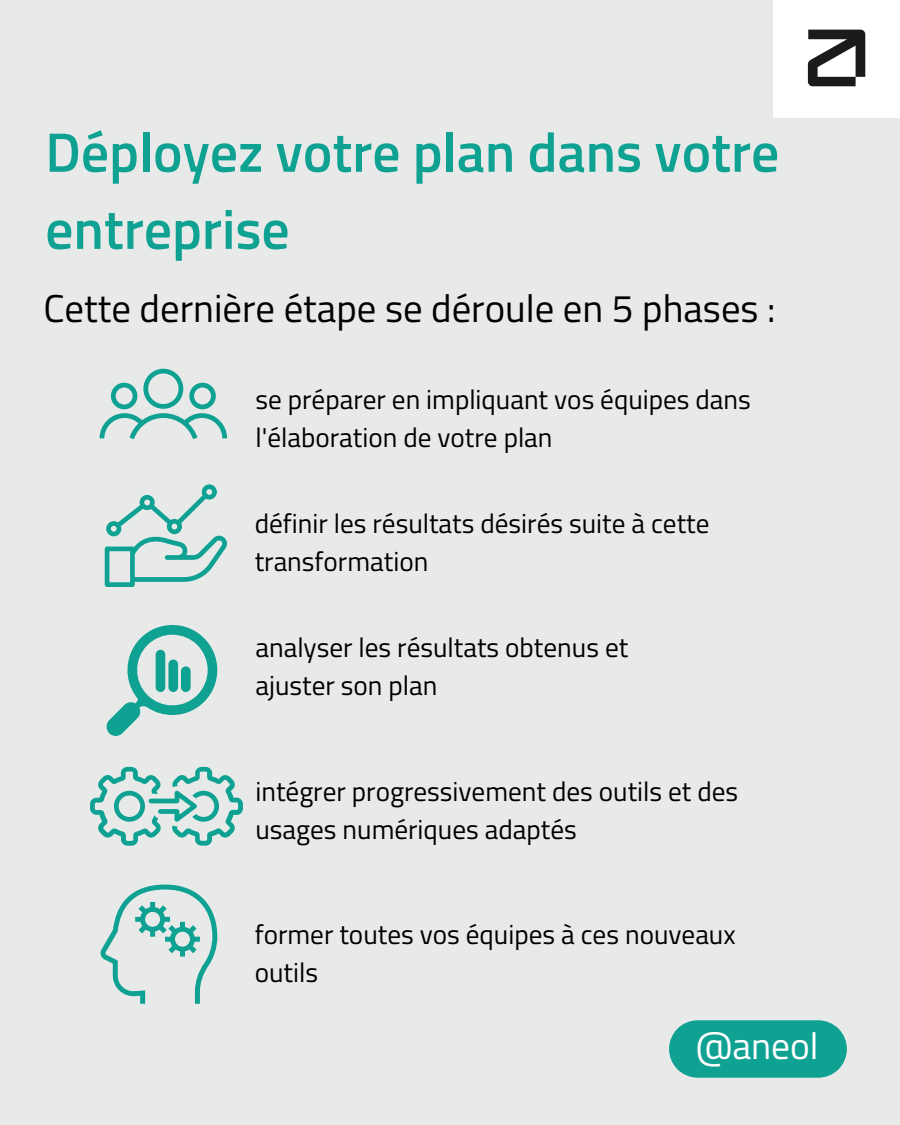
<style>
.page{position:relative;width:900px;height:1125px;background:#e8eaea}
.page>*{position:absolute;margin:0;border:0;box-sizing:border-box;transform-origin:0 0}
.t1{font:600 55.6px/77.1px "Titillium Web";color:#0fa293}
.t2{font:38.8px "Titillium Web";color:#000}
.t3{font:37.4px "Titillium Web";color:#fff}
.t4{font:27.2px/38.1px "Titillium Web";color:#000}
</style>
<div class="page">
<svg style="left:669px;top:1020px;width:177px;height:58px;background:#1fa799"></svg>
<div style="left:774px;top:0;width:126px;height:118px;background:#fff"></div>
<img style="left:807px;top:29px;width:59px;height:58px">
<svg style="left:100px;top:369px;width:127px;height:70px"></svg>
<svg style="left:105px;top:484px;width:122px;height:103px"></svg>
<svg style="left:106px;top:625px;width:111px;height:111px"></svg>
<svg style="left:90px;top:767px;width:153px;height:79px"></svg>
<svg style="left:100px;top:885px;width:117px;height:119px"></svg>
<p class="t1" style="left:45px;top:113px;width:736px">Déployez votre plan dans votre entreprise</p>
<p class="t2" style="left:44px;top:278px;width:734px">Cette dernière étape se déroule en 5 phases :</p>
<p class="t4" style="left:255px;top:380px;width:497px">se préparer en impliquant vos équipes dans l'élaboration de votre plan</p>
<p class="t4" style="left:255px;top:504px;width:456px">définir les résultats désirés suite à cette transformation</p>
<p class="t4" style="left:255px;top:628px;width:374px">analyser les résultats obtenus et ajuster son plan</p>
<p class="t4" style="left:255px;top:771px;width:484px">intégrer progressivement des outils et des usages numériques adaptés</p>
<p class="t4" style="left:255px;top:915px;width:483px">former toutes vos équipes à ces nouveaux outils</p>
<p class="t3" style="left:696px;top:1016px;width:124px">@aneol</p>
</div>
